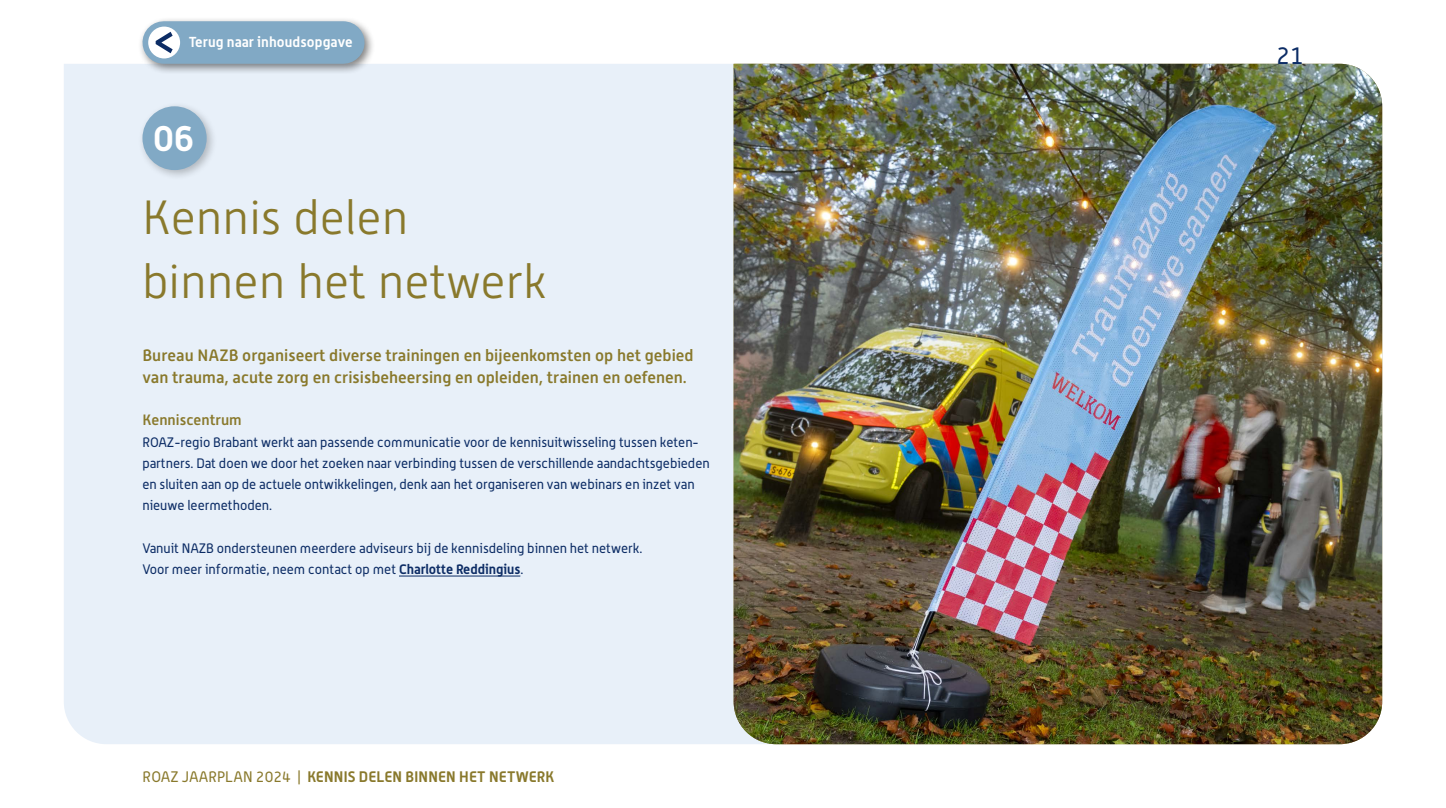
<style>
.page{position:relative;width:1446px;height:808px;background:#fff}
.page>*{position:absolute;margin:0;border:0;box-sizing:border-box;transform-origin:0 0}
.Kop_light_32pt{font:300 48px "Alwyn New";color:#89792c}
.t1{font:700 36px "Alwyn";color:#fff}
.Kop_light_32pt-2{font:24px "Alwyn";color:#0c2c65}
.Intro_medium_11_pt{font:500 16.5px/21.3px "Alwyn New";color:#89792c}
.intro{font:700 15px "Alwyn";letter-spacing:.015em;color:#89792c}
.Tussenkopje_10_pt{font:500 15px "Alwyn New";color:#89792c}
.inhoudsopgave{font:700 14.25px "Alwyn";letter-spacing:.01em;color:#fff}
.Bodytekst_9_pt{font:13.5px/21.3px "Alwyn";color:#0c2c65}
.s1{font-weight:700}
.s2{font-weight:400}
</style>
<div class="page">
<div style="left:64px;top:64px;width:669px;height:680px;background:#e8f0f9"></div>
<img style="left:733px;top:64px;width:649px;height:680px">
<hr style="left:399px;top:576px;width:121px;height:1px;background:#0c2c65">
<div style="left:138px;top:101px;width:80px;height:80px;background:#000;opacity:.25"></div>
<div style="left:142px;top:106px;width:65px;height:64px;background:#81a9c5;border-radius:50%"></div>
<div style="left:138px;top:16px;width:237px;height:59px;background:#000;opacity:.5"></div>
<div style="left:164px;top:21px;width:179px;height:43px;background:#81a9c5"></div>
<div style="left:148px;top:27px;width:32px;height:31px;background:#fff;border-radius:50%"></div>
<svg style="left:156px;top:32px;width:17px;height:21px"></svg>
<p class="inhoudsopgave" style="left:189px;top:33px;width:166px">Terug naar inhoudsopgave</p>
<p class="t1" style="left:153px;top:116px;width:43px">06</p>
<p class="Kop_light_32pt" style="left:142px;top:191px;width:268px">Kennis delen</p>
<p class="Kop_light_32pt" style="left:142px;top:255px;width:406px">binnen het netwerk</p>
<p class="Intro_medium_11_pt" style="left:142px;top:345px;width:553px">Bureau NAZB organiseert diverse trainingen en bijeenkomsten op het gebied van trauma, acute zorg en crisisbeheersing en opleiden, trainen en oefenen.</p>
<p class="Tussenkopje_10_pt" style="left:142px;top:412px;width:101px">Kenniscentrum</p>
<p class="Bodytekst_9_pt" style="left:142px;top:431px;width:569px">ROAZ-regio Brabant werkt aan passende communicatie voor de kennisuitwisseling tussen keten&shy;partners. Dat doen we door het zoeken naar verbinding tussen de verschillende aandachtsgebieden en sluiten aan op de actuele ontwikkelingen, denk aan het organiseren van webinars en inzet van nieuwe leermethoden.</p>
<p class="Bodytekst_9_pt" style="left:142px;top:537px;width:501px">Vanuit NAZB ondersteunen meerdere adviseurs bij de kennisdeling binnen het netwerk.</p>
<p class="Bodytekst_9_pt" style="left:142px;top:558px;width:382px">Voor meer informatie, neem contact op met <span class="s1">Charlotte Reddingius</span>.</p>
<p class="intro" style="left:143px;top:767px;width:413px"><span class="s2">ROAZ JAARPLAN 2024 |</span> KENNIS DELEN BINNEN HET NETWERK</p>
<p class="Kop_light_32pt-2" style="left:1276px;top:41px;width:29px">21</p>
</div>
